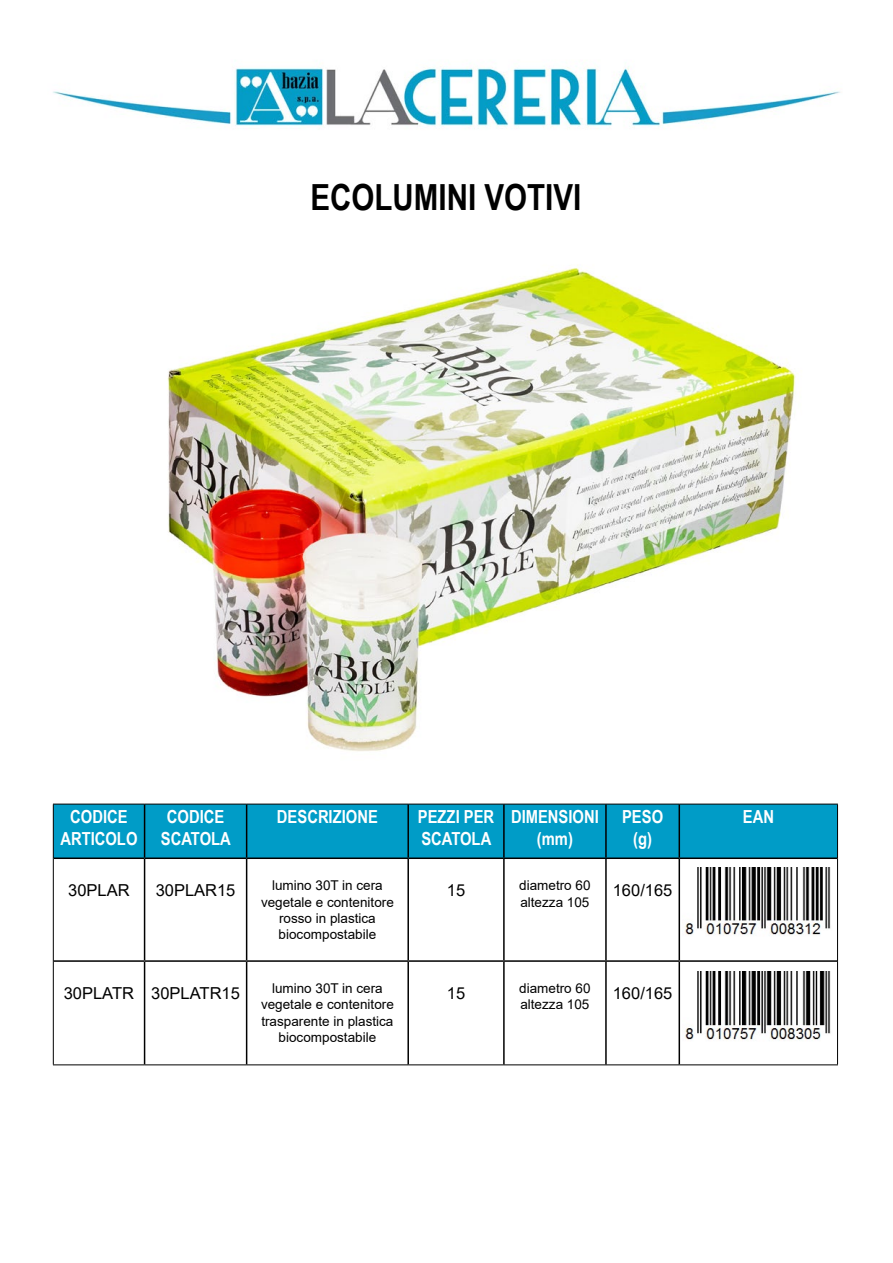
<style>
.page{position:relative;width:893px;height:1263px;background:#fff}
.page>*{position:absolute;margin:0;border:0;box-sizing:border-box;transform-origin:0 0}
.t1{font:700 36px "Arial Narrow";color:#000}
.t2{font:700 18px/21.6px "Arial Narrow";color:#fff;text-align:center}
.t3{font:16.5px "Arial";color:#000}
.t4{font:13.5px/16.2px "Arial";color:#000;text-align:center}
</style>
<div class="page">
<div style="left:54px;top:805px;width:783px;height:52px;background:#009cc7"></div>
<hr style="left:53px;top:804px;width:92px;height:1px;background:#000">
<hr style="left:53px;top:804px;width:1px;height:54px;background:#000">
<hr style="left:145px;top:804px;width:102px;height:1px;background:#000">
<hr style="left:247px;top:804px;width:161px;height:1px;background:#000">
<hr style="left:408px;top:804px;width:96px;height:1px;background:#000">
<hr style="left:504px;top:804px;width:102px;height:1px;background:#000">
<hr style="left:606px;top:804px;width:73px;height:1px;background:#000">
<hr style="left:679px;top:804px;width:159px;height:1px;background:#000">
<hr style="left:837px;top:804px;width:1px;height:54px;background:#000">
<hr style="left:53px;top:858px;width:1px;height:103px;background:#000">
<hr style="left:837px;top:858px;width:1px;height:103px;background:#000">
<hr style="left:53px;top:961px;width:1px;height:103px;background:#000">
<hr style="left:837px;top:961px;width:1px;height:103px;background:#000">
<hr style="left:53px;top:1064px;width:92px;height:1px;background:#000">
<hr style="left:145px;top:1064px;width:102px;height:1px;background:#000">
<hr style="left:247px;top:1064px;width:161px;height:1px;background:#000">
<hr style="left:408px;top:1064px;width:96px;height:1px;background:#000">
<hr style="left:504px;top:1064px;width:102px;height:1px;background:#000">
<hr style="left:606px;top:1064px;width:73px;height:1px;background:#000">
<hr style="left:679px;top:1064px;width:159px;height:1px;background:#000">
<hr style="left:144px;top:804px;width:1px;height:53px;background:#000">
<hr style="left:246px;top:804px;width:1px;height:53px;background:#000">
<hr style="left:407px;top:804px;width:2px;height:53px;background:#000">
<hr style="left:503px;top:804px;width:2px;height:53px;background:#000">
<hr style="left:605px;top:804px;width:2px;height:53px;background:#000">
<hr style="left:679px;top:804px;width:1px;height:53px;background:#000">
<hr style="left:54px;top:857px;width:91px;height:2px;background:#000">
<hr style="left:145px;top:857px;width:102px;height:2px;background:#000">
<hr style="left:144px;top:859px;width:1px;height:101px;background:#000">
<hr style="left:247px;top:857px;width:161px;height:2px;background:#000">
<hr style="left:246px;top:859px;width:1px;height:101px;background:#000">
<hr style="left:408px;top:857px;width:96px;height:2px;background:#000">
<hr style="left:407px;top:859px;width:2px;height:101px;background:#000">
<hr style="left:504px;top:857px;width:102px;height:2px;background:#000">
<hr style="left:503px;top:859px;width:2px;height:101px;background:#000">
<hr style="left:606px;top:857px;width:73px;height:2px;background:#000">
<hr style="left:605px;top:859px;width:2px;height:101px;background:#000">
<hr style="left:679px;top:857px;width:158px;height:2px;background:#000">
<hr style="left:679px;top:859px;width:1px;height:101px;background:#000">
<hr style="left:54px;top:960px;width:91px;height:2px;background:#000">
<hr style="left:145px;top:960px;width:102px;height:2px;background:#000">
<hr style="left:144px;top:962px;width:1px;height:102px;background:#000">
<hr style="left:247px;top:960px;width:161px;height:2px;background:#000">
<hr style="left:246px;top:962px;width:1px;height:102px;background:#000">
<hr style="left:408px;top:960px;width:96px;height:2px;background:#000">
<hr style="left:407px;top:962px;width:2px;height:102px;background:#000">
<hr style="left:504px;top:960px;width:102px;height:2px;background:#000">
<hr style="left:503px;top:962px;width:2px;height:102px;background:#000">
<hr style="left:606px;top:960px;width:73px;height:2px;background:#000">
<hr style="left:605px;top:962px;width:2px;height:102px;background:#000">
<hr style="left:679px;top:960px;width:158px;height:2px;background:#000">
<hr style="left:679px;top:962px;width:1px;height:102px;background:#000">
<img style="left:53px;top:66px;width:787px;height:63px">
<img style="left:167px;top:264px;width:631px;height:488px">
<img style="left:685px;top:867px;width:146px;height:68px">
<img style="left:685px;top:972px;width:146px;height:68px">
<h1 class="t1" style="left:311px;top:170px;width:272px">ECOLUMINI VOTIVI</h1>
<h2 class="t2" style="left:60px;top:805px;width:79px">CODICE<br>ARTICOLO</h2>
<h2 class="t2" style="left:161px;top:805px;width:71px">CODICE<br>SCATOLA</h2>
<h2 class="t2" style="left:277px;top:805px;width:102px">DESCRIZIONE</h2>
<h2 class="t2" style="left:418px;top:805px;width:78px;text-align:left">PEZZI PER<br>SCATOLA</h2>
<h2 class="t2" style="left:511px;top:805px;width:89px">DIMENSIONI (mm)</h2>
<h2 class="t2" style="left:622px;top:805px;width:43px">PESO (g)</h2>
<h2 class="t2" style="left:743px;top:805px;width:33px">EAN</h2>
<p class="t3" style="left:68px;top:879px;width:63px">30PLAR</p>
<p class="t3" style="left:156px;top:879px;width:81px">30PLAR15</p>
<p class="t4" style="left:261px;top:877px;width:134px">lumino 30T in cera vegetale e contenitore rosso in plastica biocompostabile</p>
<p class="t3" style="left:447px;top:879px;width:20px">15</p>
<p class="t4" style="left:519px;top:877px;width:73px;text-align:left">diametro 60 altezza 105</p>
<p class="t3" style="left:613px;top:879px;width:61px">160/165</p>
<p class="t3" style="left:64px;top:982px;width:178px">30PLATR 30PLATR15</p>
<p class="t4" style="left:261px;top:980px;width:134px">lumino 30T in cera vegetale e contenitore trasparente in plastica biocompostabile</p>
<p class="t3" style="left:447px;top:982px;width:20px">15</p>
<p class="t4" style="left:519px;top:980px;width:73px;text-align:left">diametro 60 altezza 105</p>
<p class="t3" style="left:613px;top:982px;width:61px">160/165</p>
</div>
